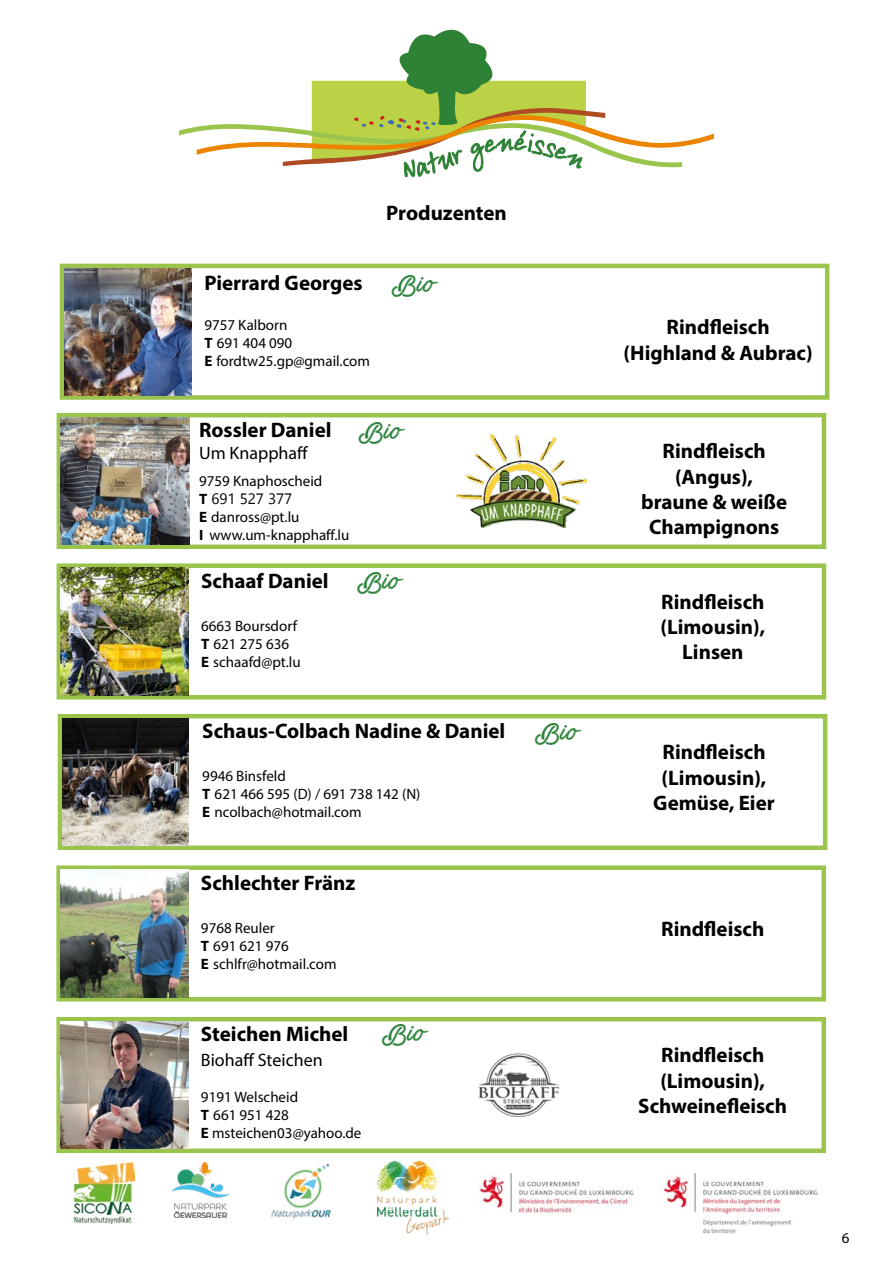
<style>
.page{position:relative;width:893px;height:1263px;background:#fff}
.page>*{position:absolute;margin:0;border:0;box-sizing:border-box;transform-origin:0 0}
.t1{font:27px "Actonia PERSONALUSE";color:#328641}
.t2{font:700 21px/25.2px "Myriad Pro";color:#000;text-align:center}
.t3{font:18px "Myriad Pro";color:#000}
.t4{font:15px/18px "Myriad Pro";color:#000}
.t5{font:700 15px "Myriad Pro";color:#000}
.s1{font-weight:700}
</style>
<div class="page">
<svg style="left:179px;top:29px;width:535px;height:148px"></svg>
<img style="left:73px;top:1153px;width:62px;height:70px">
<img style="left:172px;top:1162px;width:57px;height:55px">
<img style="left:271px;top:1164px;width:60px;height:55px">
<img style="left:378px;top:1161px;width:70px;height:74px">
<div style="left:58px;top:714px;width:769px;height:136px;border:4px solid #9ac44b"></div>
<img style="left:62px;top:718px;width:127px;height:127px">
<div style="left:56px;top:1017px;width:770px;height:136px;border:4px solid #9ac44b"></div>
<img style="left:61px;top:1021px;width:127px;height:127px">
<img style="left:478px;top:1053px;width:81px;height:65px">
<div style="left:57px;top:563px;width:769px;height:136px;border:4px solid #9ac44b"></div>
<img style="left:61px;top:568px;width:127px;height:127px">
<img style="left:663px;top:1173px;width:155px;height:61px">
<img style="left:479px;top:1174px;width:155px;height:40px">
<div style="left:57px;top:413px;width:769px;height:136px;border:4px solid #9ac44b"></div>
<img style="left:61px;top:417px;width:129px;height:127px">
<img style="left:456px;top:435px;width:130px;height:92px">
<div style="left:60px;top:264px;width:769px;height:136px;border:4px solid #9ac44b"></div>
<img style="left:64px;top:268px;width:128px;height:127px">
<div style="left:56px;top:865px;width:770px;height:136px;border:4px solid #9ac44b"></div>
<img style="left:61px;top:870px;width:127px;height:127px">
<p class="t2" style="left:386px;top:200px;width:122px">Produzenten</p>
<p class="t1" style="left:392px;top:270px;width:44px">Bio</p>
<p class="t2" style="left:204px;top:270px;width:160px">Pierrard Georges</p>
<p class="t4" style="left:204px;top:316px;width:167px">9757 Kalborn<br><span class="s1">T</span> 691 404 090<br><span class="s1">E</span> fordtw25.gp@gmail.com</p>
<p class="t2" style="left:624px;top:314px;width:191px">Rindfleisch (Highland &amp; Aubrac)</p>
<p class="t2" style="left:199px;top:417px;width:134px">Rossler Daniel</p>
<p class="t3" style="left:199px;top:442px;width:111px">Um Knapphaff</p>
<p class="t4" style="left:199px;top:471px;width:125px">9759 Knaphoscheid</p>
<p class="t5" style="left:199px;top:489px;width:10px">T</p>
<p class="t4" style="left:199px;top:507px;width:152px"><span class="s1">E</span> danross@pt.lu<br><span class="s1">I</span> www.um-knapphaff.lu</p>
<p class="t1" style="left:359px;top:417px;width:44px">Bio</p>
<p class="t2" style="left:201px;top:567px;width:129px">Schaaf Daniel</p>
<p class="t4" style="left:201px;top:617px;width:101px">6663 Boursdorf<br><span class="s1">T</span> 621 275 636<br><span class="s1">E</span> schaafd@pt.lu</p>
<p class="t1" style="left:357px;top:567px;width:44px">Bio</p>
<p class="t2" style="left:202px;top:718px;width:304px">Schaus-Colbach Nadine &amp; Daniel</p>
<p class="t4" style="left:202px;top:767px;width:220px">9946 Binsfeld<br><span class="s1">T</span> 621 466 595 (D) / 691 738 142 (N)<br><span class="s1">E</span> ncolbach@hotmail.com</p>
<p class="t1" style="left:535px;top:718px;width:44px">Bio</p>
<p class="t2" style="left:641px;top:438px;width:147px">Rindfleisch (Angus), braune &amp; weiße<br>Champignons</p>
<p class="t2" style="left:660px;top:588px;width:106px">Rindfleisch (Limousin),<br>Linsen</p>
<p class="t2" style="left:653px;top:739px;width:123px">Rindfleisch (Limousin),<br>Gemüse, Eier</p>
<p class="t2" style="left:201px;top:869px;width:156px">Schlechter Fränz</p>
<p class="t4" style="left:201px;top:919px;width:137px">9768 Reuler<br><span class="s1">T</span> 691 621 976<br><span class="s1">E</span> schlfr@hotmail.com</p>
<p class="t2" style="left:661px;top:916px;width:105px">Rindfleisch</p>
<p class="t2" style="left:201px;top:1021px;width:149px">Steichen Michel</p>
<p class="t3" style="left:201px;top:1049px;width:123px">Biohaff Steichen</p>
<p class="t4" style="left:201px;top:1088px;width:162px">9191 Welscheid<br><span class="s1">T</span> 661 951 428<br><span class="s1">E</span> msteichen03@yahoo.de</p>
<p class="t1" style="left:382px;top:1019px;width:44px">Bio</p>
<p class="t2" style="left:638px;top:1042px;width:150px">Rindfleisch (Limousin),<br>Schweinefleisch</p>
<p class="t4" style="left:842px;top:1229px;width:9px">6</p>
</div>
